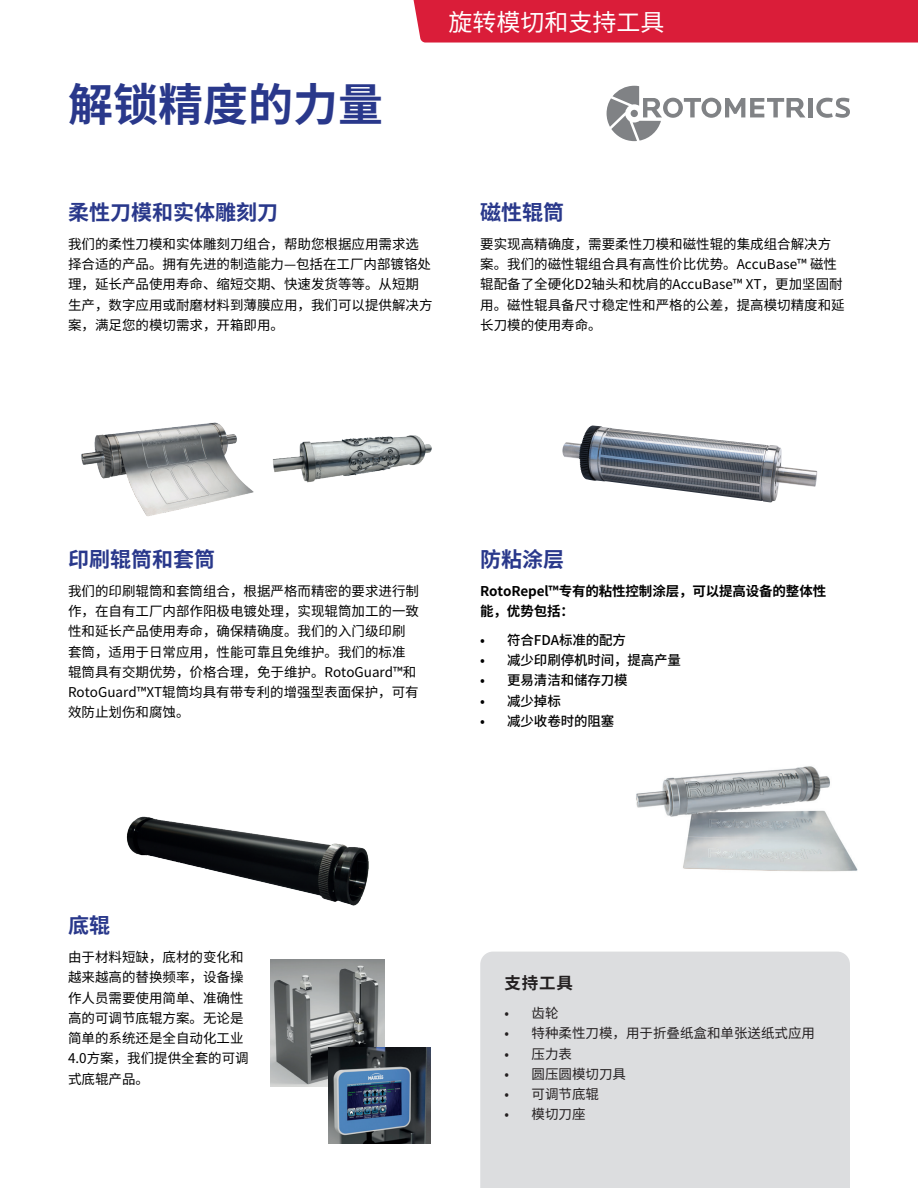
<style>
.page{position:relative;width:918px;height:1188px;background:#fff}
.page>*{position:absolute;margin:0;border:0;box-sizing:border-box;transform-origin:0 0}
.t1{font:700 45px "Source Han Sans CN";color:#29388b}
.t2{font:24px "Source Han Sans CN";color:#fff}
.t3{font:700 21px "Source Han Sans CN";color:#29388b}
.t4{font:700 16.5px "Source Han Sans CN";color:#231f20}
.t5{font:13.5px/20.2px "Source Han Sans CN";color:#000}
.t6{font:500 13.5px "Source Han Sans CN";letter-spacing:-.01em;color:#000}
.t7{font:13.5px "Source Han Sans CN";color:#231f20}
.t8{font:700 13.5px/20.2px "Source Han Sans CN";letter-spacing:-.01em;color:#000}
</style>
<div class="page">
<div style="left:413px;top:0;width:505px;height:43px;background:#da1d39"></div>
<div style="left:480px;top:952px;width:370px;height:236px;background:#dcdddf"></div>
<img style="left:81px;top:422px;width:173px;height:94px">
<img style="left:273px;top:435px;width:159px;height:48px">
<img style="left:562px;top:425px;width:256px;height:77px">
<img style="left:126px;top:816px;width:243px;height:90px">
<img style="left:270px;top:959px;width:115px;height:127px">
<img style="left:636px;top:766px;width:222px;height:106px">
<div style="left:808px;top:98px;width:5px;height:19px;background:#808285"></div>
<svg style="left:816px;top:98px;width:34px;height:20px"></svg>
<svg style="left:607px;top:86px;width:199px;height:55px"></svg>
<img style="left:328px;top:1047px;width:103px;height:96px">
<h1 class="t1" style="left:68px;top:79px;width:317px">解锁精度的力量</h1>
<h2 class="t2" style="left:449px;top:9px;width:217px">旋转模切和支持工具</h2>
<h3 class="t3" style="left:68px;top:201px;width:212px">柔性刀模和实体雕刻刀</h3>
<p class="t5" style="left:68px;top:234px;width:366px">我们的柔性刀模和实体雕刻刀组合，帮助您根据应用需求选择合适的产品。拥有先进的制造能力—包括在工厂内部镀铬处理，延长产品使用寿命、缩短交期、快速发货等等。从短期生产，数字应用或耐磨材料到薄膜应用，我们可以提供解决方案，满足您的模切需求，开箱即用。</p>
<h3 class="t3" style="left:480px;top:201px;width:85px">磁性辊筒</h3>
<p class="t5" style="left:480px;top:234px;width:366px">要实现高精确度，需要柔性刀模和磁性辊的集成组合解决方案。我们的磁性辊组合具有高性价比优势。AccuBase™ 磁性辊配备了全硬化D2轴头和枕肩的AccuBase™ XT，更加坚固耐用。磁性辊具备尺寸稳定性和严格的公差，提高模切精度和延长刀模的使用寿命。</p>
<h3 class="t3" style="left:68px;top:548px;width:149px">印刷辊筒和套筒</h3>
<p class="t5" style="left:68px;top:581px;width:353px">我们的印刷辊筒和套筒组合，根据严格而精密的要求进行制作，在自有工厂内部作阳极电镀处理，实现辊筒加工的一致性和延长产品使用寿命，确保精确度。我们的入门级印刷套筒，适用于日常应用，性能可靠且免维护。我们的标准辊筒具有交期优势，价格合理，免于维护。RotoGuard™和<br>RotoGuard™XT辊筒均具有带专利的增强型表面保护，可有效防止划伤和腐蚀。</p>
<h3 class="t3" style="left:480px;top:548px;width:85px">防粘涂层</h3>
<p class="t8" style="left:480px;top:581px;width:347px">RotoRepel™专有的粘性控制涂层，可以提高设备的整体性能，优势包括：</p>
<p class="t6" style="left:480px;top:632px;width:147px">• 符合FDA标准的配方</p>
<p class="t6" style="left:480px;top:653px;width:202px">• 减少印刷停机时间，提高产量</p>
<p class="t6" style="left:480px;top:673px;width:149px">• 更易清洁和储存刀模</p>
<p class="t6" style="left:480px;top:693px;width:82px">• 减少掉标</p>
<p class="t6" style="left:480px;top:713px;width:136px">• 减少收卷时的阻塞</p>
<h3 class="t3" style="left:68px;top:914px;width:44px">底辊</h3>
<p class="t5" style="left:68px;top:947px;width:182px">由于材料短缺，底材的变化和越来越高的替换频率，设备操作人员需要使用简单、准确性高的可调节底辊方案。无论是简单的系统还是全自动化工业<br>4.0方案，我们提供全套的可调式底辊产品。</p>
<p class="t4" style="left:505px;top:974px;width:70px">支持工具</p>
<p class="t7" style="left:505px;top:1005px;width:55px">• 齿轮</p>
<p class="t7" style="left:505px;top:1026px;width:312px">• 特种柔性刀模，用于折叠纸盒和单张送纸式应用</p>
<p class="t7" style="left:505px;top:1046px;width:69px">• 压力表</p>
<p class="t7" style="left:505px;top:1066px;width:123px">• 圆压圆模切刀具</p>
<p class="t7" style="left:505px;top:1086px;width:96px">• 可调节底辊</p>
<p class="t7" style="left:505px;top:1107px;width:82px">• 模切刀座</p>
</div>
